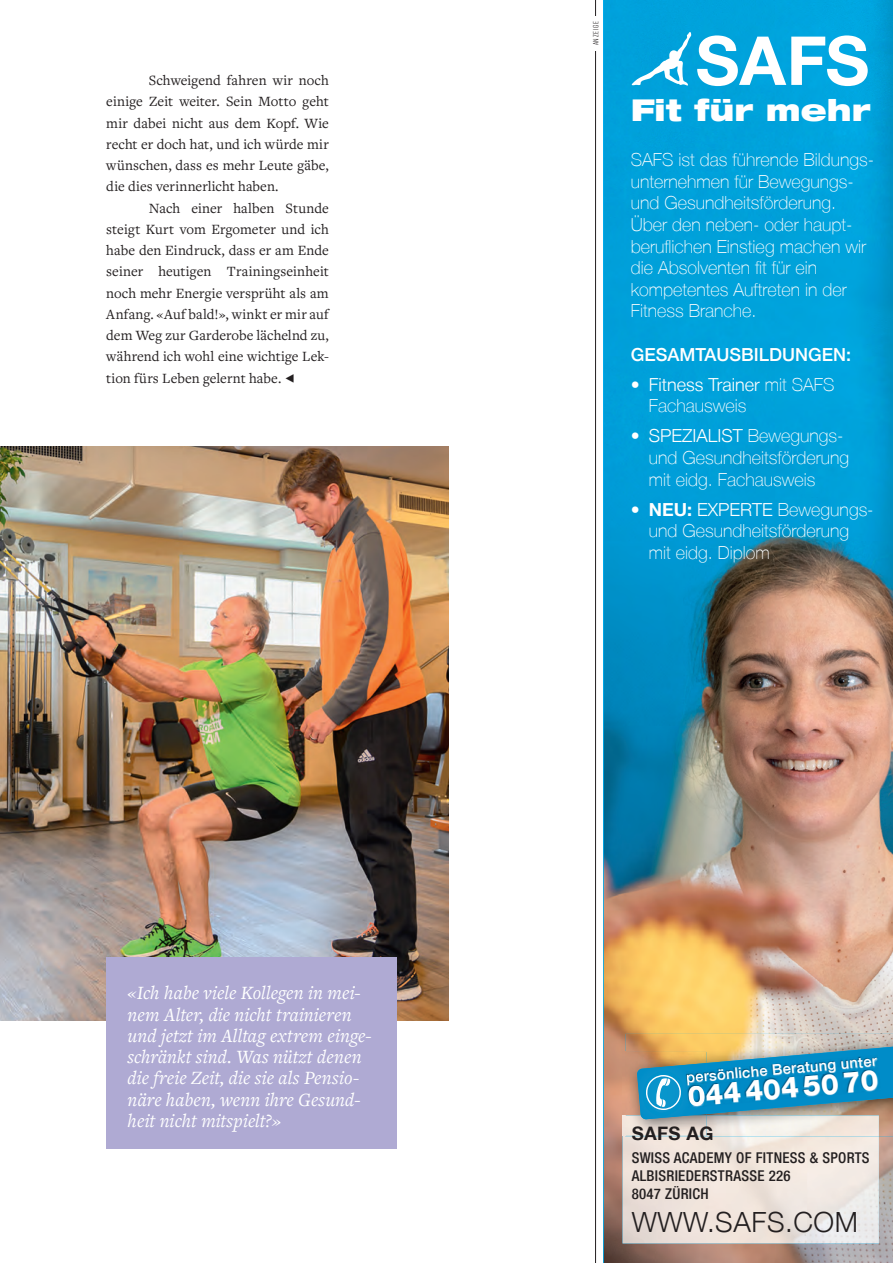
<style>
.page{position:relative;width:893px;height:1263px;background:#fff}
.page>*{position:absolute;margin:0;border:0;box-sizing:border-box;transform-origin:0 0}
.t1{font:900 expanded 30px "Helvetica Neue LT";color:#fff}
.t2{font:800 28.35px "Helvetica Neue LT";color:#fff}
.t3{font:300 27.75px "Helvetica Neue LT";letter-spacing:.02em;color:#231f20}
.t4{font:italic 19.5px/21.3px "Freight Text Pro";letter-spacing:.005em;color:#fff}
.t5{font:700 18.6px "Helvetica Neue LT";letter-spacing:.02em;color:#231f20}
.t6{font:100 18px/21.6px "Helvetica Neue LT";color:#fff}
.t7{font:500 18px "Helvetica Neue LT";color:#fff}
.t8{font:500 condensed 14.85px/17.9px "Helvetica Neue LT";letter-spacing:.02em;color:#231f20}
.t9{font:14.7px/21.3px "Freight Text Pro";letter-spacing:.005em;color:#231f20;text-align:justify}
.t10{font:500 14.7px "Helvetica Neue LT";color:#fff}
.t11{font:7.5px "Rift";letter-spacing:.09em;color:#231f20}
.s1{font-weight:300}
.s2{font-weight:700}
</style>
<div class="page">
<hr style="left:595px;top:0;width:1px;height:1263px;background:#231f20">
<div style="left:593px;top:16px;width:11px;height:35px;background:#fff"></div>
<img style="left:604px;top:0;width:289px;height:1263px">
<svg style="left:697px;top:35px;width:171px;height:51px"></svg>
<svg style="left:632px;top:32px;width:59px;height:54px"></svg>
<img style="left:622px;top:1115px;width:257px;height:128px">
<img style="left:625px;top:1034px;width:268px;height:102px">
<img style="left:707px;top:1119px;width:172px;height:17px">
<img style="left:623px;top:1052px;width:84px;height:84px">
<img style="left:637px;top:1045px;width:256px;height:74px">
<img style="left:0;top:446px;width:449px;height:574px">
<div style="left:106px;top:957px;width:291px;height:191px;background:#afaad3"></div>
<p class="t9" style="left:106px;top:69px;width:224px;text-indent:43px">Schweigend fahren wir noch einige Zeit weiter. Sein Motto geht mir dabei nicht aus dem Kopf. Wie recht er doch hat, und ich würde mir wünschen, dass es mehr Leute gäbe, die dies verinnerlicht haben.</p>
<p class="t9" style="left:106px;top:197px;width:224px;text-indent:43px">Nach einer halben Stunde steigt Kurt vom Ergometer und ich habe den Eindruck, dass er am Ende seiner heutigen Trainingseinheit noch mehr Energie versprüht als am Anfang. «Auf bald!», winkt er mir auf dem Weg zur Garderobe lächelnd zu, während ich wohl eine wichtige Lek&shy;tion fürs Leben gelernt habe. H</p>
<h3 class="t4" style="left:128px;top:982px;width:246px">«Ich habe viele Kollegen in mei&shy;nem Alter, die nicht trainieren und jetzt im Alltag extrem einge&shy;schränkt sind. Was nützt denen die freie Zeit, die sie als Pensio&shy;näre haben, wenn ihre Gesund&shy;heit nicht mitspielt?»</h3>
<p class="t11" style="left:591px;top:45px;width:25px;rotate:-90deg">ANZEIGE</p>
<h1 class="t1" style="left:631px;top:91px;width:241px">Fit für mehr</h1>
<p class="t6" style="left:631px;top:149px;width:245px">SAFS ist das führende Bildungs&shy;unternehmen für Bewegungs&shy;und Gesundheitsförderung.<br>Über den neben- oder haupt&shy;beruflichen Einstieg machen wir die Absolventen fit für ein kompetentes Auftreten in der<br>Fitness Branche.</p>
<p class="t7" style="left:631px;top:343px;width:222px">GESAMTAUSBILDUNGEN:</p>
<p class="t6" style="left:649px;top:373px;width:187px;text-indent:-18px">• <span class="s1">Fitness Trainer</span> mit SAFS<br>Fachausweis</p>
<p class="t6" style="left:649px;top:425px;width:202px;text-indent:-18px">• <span class="s1">SPEZIALIST</span> Bewegungs&shy;und Gesundheitsförderung mit eidg. Fachausweis</p>
<p class="t6" style="left:649px;top:498px;width:226px;text-indent:-18px">• <span class="s2">NEU:</span> <span class="s1">EXPERTE</span> Bewegungs&shy;und Gesundheitsförderung mit eidg. Diplom</p>
<p class="t10" style="left:685px;top:1069px;width:193px;rotate:-5deg">persönliche Beratung unter</p>
<h2 class="t2" style="left:686px;top:1080px;width:193px;rotate:-5deg">044 404 50 70</h2>
<p class="t5" style="left:632px;top:1122px;width:83px">SAFS AG</p>
<p class="t8" style="left:632px;top:1149px;width:239px">SWISS ACADEMY OF FITNESS &amp; SPORTS<br>ALBISRIEDERSTRASSE 226<br>8047 ZÜRICH</p>
<h3 class="t3" style="left:632px;top:1205px;width:228px">WWW.SAFS.COM</h3>
</div>
